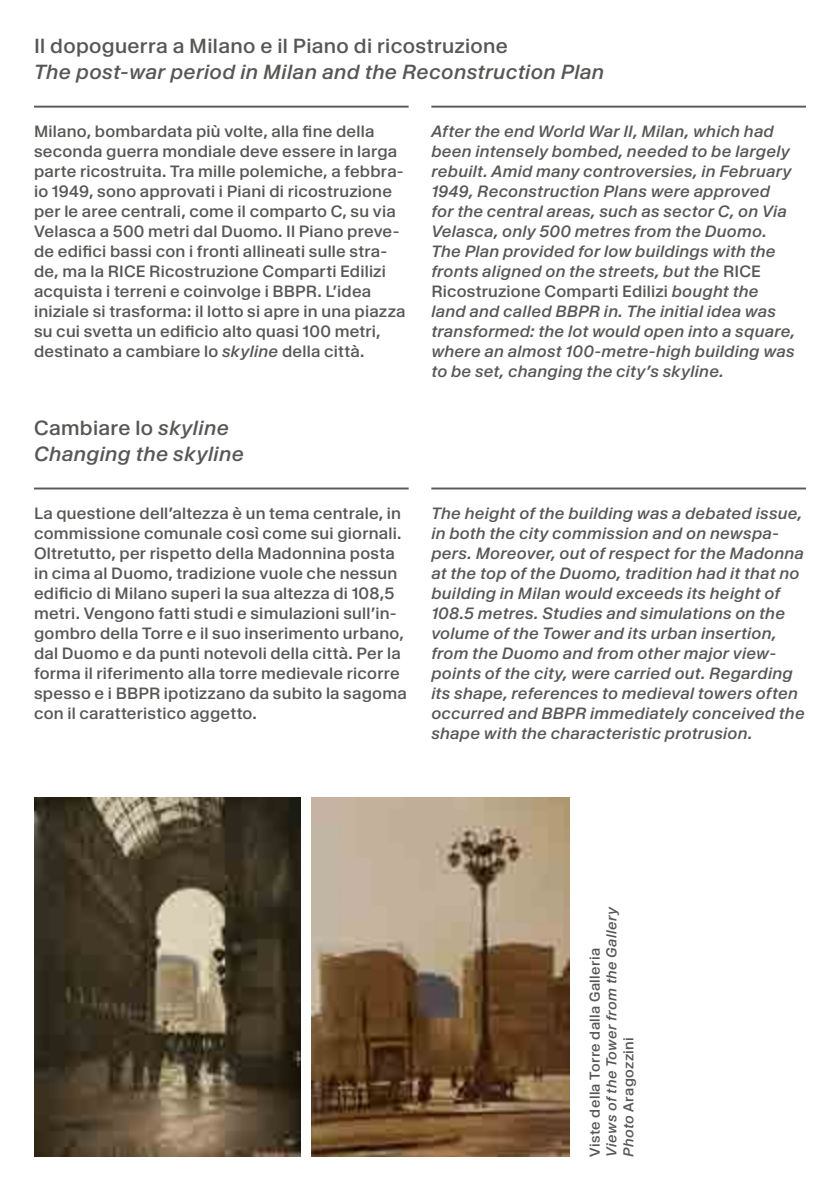
<style>
.page{position:relative;width:840px;height:1191px;background:#fff}
.page>*{position:absolute;margin:0;border:0;box-sizing:border-box;transform-origin:0 0}
.t1{font:20px "KMR Waldenburg Halbfett Kursiv";letter-spacing:.02em;color:#575756}
.t2{font:20px "KMR Waldenburg Halbfett";letter-spacing:.015em;color:#575756}
.t3{font:16px/20px "KMR Waldenburg Halbfett";letter-spacing:.015em;color:#575756}
.t4{font:16px/20px "KMR Waldenburg Halbfett Kursiv";letter-spacing:.015em;color:#575756}
.t5{font:14px "KMR Waldenburg Halbfett";letter-spacing:.03em;color:#575756}
.t6{font:14px "KMR Waldenburg Halbfett Kursiv";letter-spacing:.03em;color:#575756}
.s1{font-family:"KMR Waldenburg Halbfett Kursiv"}
.s2{font-family:"KMR Waldenburg Halbfett"}
</style>
<div class="page">
<img style="left:34px;top:797px;width:266px;height:360px">
<img style="left:311px;top:797px;width:258px;height:360px">
<hr style="left:34px;top:106px;width:374px;height:2px;background:#575756">
<hr style="left:34px;top:487px;width:374px;height:2px;background:#575756">
<hr style="left:431px;top:106px;width:374px;height:2px;background:#575756">
<hr style="left:431px;top:487px;width:374px;height:2px;background:#575756">
<p class="t2" style="left:34px;top:33px;width:475px">Il dopoguerra a Milano e il Piano di ricostruzione</p>
<p class="t1" style="left:34px;top:59px;width:571px">The post-war period in Milan and the Reconstruction Plan</p>
<p class="t3" style="left:34px;top:121px;width:373px">Milano, bombardata più volte, alla fine della seconda guerra mondiale deve essere in larga parte ricostruita. Tra mille polemiche, a febbra&shy;io 1949, sono approvati i Piani di ricostruzione per le aree centrali, come il comparto C, su via Velasca a 500 metri dal Duomo. Il Piano preve&shy;de edifici bassi con i fronti allineati sulle stra&shy;de, ma la RICE Ricostruzione Comparti Edilizi acquista i terreni e coinvolge i BBPR. L’idea iniziale si trasforma: il lotto si apre in una piazza su cui svetta un edificio alto quasi 100 metri, destinato a cambiare lo <span class="s1">skyline</span> della città.</p>
<p class="t4" style="left:431px;top:121px;width:361px">After the end World War II, Milan, which had been intensely bombed, needed to be largely rebuilt. Amid many controversies, in February 1949, Reconstruction Plans were approved for the central areas, such as sector C, on Via Velasca, only 500 metres from the Duomo.<br>The Plan provided for low buildings with the fronts aligned on the streets, but the <span class="s2">RICE</span></p>
<p class="t3" style="left:431px;top:281px;width:328px">Ricostruzione Comparti Edilizi <span class="s1">bought the</span></p>
<p class="t4" style="left:431px;top:301px;width:365px">land and called BBPR in. The initial idea was transformed: the lot would open into a square, where an almost 100-metre-high building was to be set, changing the city’s skyline.</p>
<p class="t2" style="left:34px;top:414px;width:196px">Cambiare lo <span class="s1">skyline</span></p>
<p class="t1" style="left:34px;top:440px;width:211px">Changing the skyline</p>
<p class="t3" style="left:34px;top:503px;width:374px">La questione dell’altezza è un tema centrale, in commissione comunale così come sui giornali.<br>Oltretutto, per rispetto della Madonnina posta in cima al Duomo, tradizione vuole che nessun edificio di Milano superi la sua altezza di 108,5 metri. Vengono fatti studi e simulazioni sull’in&shy;gombro della Torre e il suo inserimento urbano, dal Duomo e da punti notevoli della città. Per la forma il riferimento alla torre medievale ricorre spesso e i BBPR ipotizzano da subito la sagoma con il caratteristico aggetto.</p>
<p class="t4" style="left:431px;top:503px;width:374px">The height of the building was a debated issue, in both the city commission and on newspa&shy;pers. Moreover, out of respect for the Madonna at the top of the Duomo, tradition had it that no building in Milan would exceeds its height of 108.5 metres. Studies and simulations on the volume of the Tower and its urban insertion, from the Duomo and from other major view&shy;points of the city, were carried out. Regarding its shape, references to medieval towers often occurred and BBPR immediately conceived the shape with the characteristic protrusion.</p>
<p class="t6" style="left:602px;top:1157px;width:252px;rotate:-90deg">Views of the Tower from the Gallery</p>
<p class="t5" style="left:585px;top:1157px;width:210px;rotate:-90deg">Viste della Torre dalla Galleria</p>
<p class="t5" style="left:618px;top:1157px;width:121px;rotate:-90deg"><span class="s1">Photo</span> Aragozzini</p>
</div>
